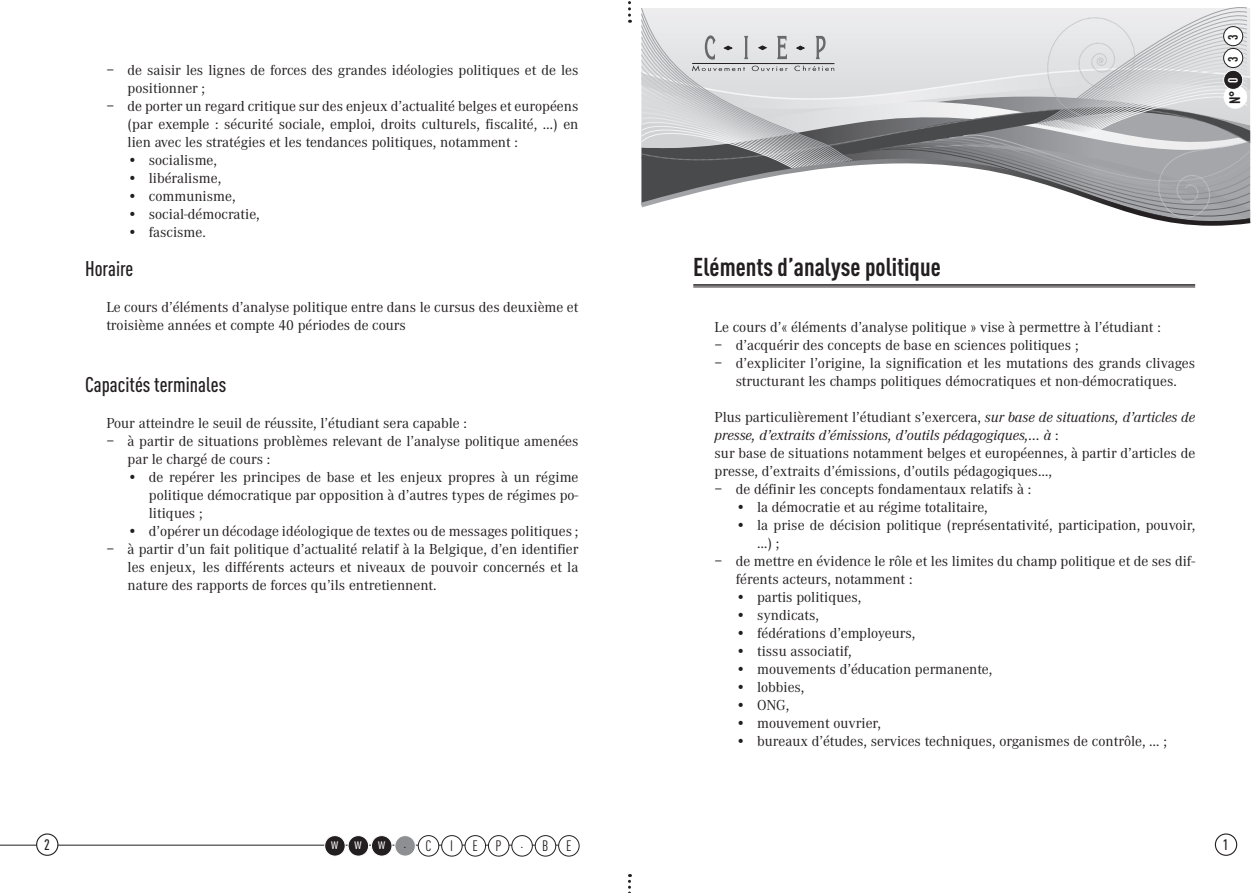
<style>
.page{position:relative;width:1259px;height:893px;background:#fff}
.page>*{position:absolute;margin:0;border:0;box-sizing:border-box;transform-origin:0 0}
.gd_titre_1{font:700 25.5px "DIN Cond";color:#231f20}
.soustitre{font:500 21px "DIN Cond";color:#231f20}
.txt_retrait{font:15px/18px "Corporate A";color:#231f20}
.txt_retrait_puce{font:15px/18px "Corporate A";color:#231f20}
.txt{font:15px/18px "Corporate A";color:#231f20}
.txt-2{font:italic 15px/18px "Corporate A";color:#231f20}
.t1{font:15px "DIN Cond";color:#231f20}
.t2{font:15px "DIN Cond";color:#fff}
.t3{font:500 15px "DIN Cond";color:#231f20}
.t4{font:700 15px "DIN Cond";color:#231f20}
.t5{font:700 13.5px "DIN Cond";color:#231f20}
.t6{font:700 13.5px "DIN Cond";color:#fff}
.s1{font-style:normal}
</style>
<div class="page">
<hr style="left:0;top:845px;width:569px;height:1px;background:#231f20">
<div style="left:325px;top:836px;width:20px;height:20px;background:#231f20;border-radius:50%"></div>
<div style="left:324px;top:835px;width:21px;height:21px;border:1px solid #fff;border-radius:50%"></div>
<div style="left:348px;top:836px;width:20px;height:20px;background:#231f20;border-radius:50%"></div>
<div style="left:348px;top:835px;width:21px;height:21px;border:1px solid #fff;border-radius:50%"></div>
<div style="left:371px;top:836px;width:21px;height:20px;background:#231f20;border-radius:50%"></div>
<div style="left:371px;top:835px;width:21px;height:21px;border:1px solid #fff;border-radius:50%"></div>
<div style="left:395px;top:836px;width:20px;height:20px;background:#8d8f92;border-radius:50%"></div>
<div style="left:394px;top:835px;width:22px;height:21px;border:1px solid #fff;border-radius:50%"></div>
<div style="left:418px;top:836px;width:21px;height:20px;background:#fff;border-radius:50%"></div>
<div style="left:418px;top:835px;width:21px;height:21px;border:1px solid #231f20;border-radius:50%"></div>
<div style="left:442px;top:836px;width:20px;height:20px;background:#fff;border-radius:50%"></div>
<div style="left:441px;top:835px;width:21px;height:21px;border:1px solid #231f20;border-radius:50%"></div>
<div style="left:465px;top:836px;width:20px;height:20px;background:#fff;border-radius:50%"></div>
<div style="left:465px;top:835px;width:21px;height:21px;border:1px solid #231f20;border-radius:50%"></div>
<div style="left:488px;top:836px;width:21px;height:20px;background:#fff;border-radius:50%"></div>
<div style="left:488px;top:835px;width:21px;height:21px;border:1px solid #231f20;border-radius:50%"></div>
<div style="left:512px;top:836px;width:20px;height:20px;background:#fff;border-radius:50%"></div>
<div style="left:511px;top:835px;width:22px;height:21px;border:1px solid #231f20;border-radius:50%"></div>
<div style="left:535px;top:836px;width:21px;height:20px;background:#fff;border-radius:50%"></div>
<div style="left:535px;top:835px;width:21px;height:21px;border:1px solid #231f20;border-radius:50%"></div>
<div style="left:558px;top:836px;width:21px;height:20px;background:#fff;border-radius:50%"></div>
<div style="left:558px;top:835px;width:21px;height:21px;border:1px solid #231f20;border-radius:50%"></div>
<svg style="left:628px;top:1px;width:3px;height:22px"></svg>
<svg style="left:628px;top:874px;width:3px;height:19px"></svg>
<div style="left:37px;top:834px;width:21px;height:21px;background:#fff;border-radius:50%"></div>
<div style="left:36px;top:833px;width:22px;height:23px;border:1px solid #231f20;border-radius:50%"></div>
<div style="left:1214px;top:833px;width:23px;height:23px;border:1px solid #231f20;border-radius:50%"></div>
<svg style="left:641px;top:7px;width:609px;height:219px"></svg>
<hr style="left:693px;top:284px;width:502px;height:2px;background:#231f20">
<hr style="left:693px;top:287px;width:502px;height:1px;background:#231f20">
<p class="t5" style="left:1224px;top:40px;width:7px;rotate:-90deg">3</p>
<p class="txt_retrait" style="left:128px;top:61px;width:452px;text-indent:-21px">– de saisir les lignes de forces des grandes idéologies politiques et de les positionner ;</p>
<p class="txt_retrait" style="left:128px;top:97px;width:452px;text-align:justify;text-indent:-21px">– de porter un regard critique sur des enjeux d’actualité belges et européens (par exemple : sécurité sociale, emploi, droits culturels, fiscalité, …) en lien avec les stratégies et les tendances politiques, notamment :</p>
<p class="txt_retrait_puce" style="left:128px;top:151px;width:91px">• socialisme,</p>
<p class="txt_retrait_puce" style="left:128px;top:169px;width:95px">• libéralisme,</p>
<p class="txt_retrait_puce" style="left:128px;top:187px;width:109px">• communisme,</p>
<p class="txt_retrait_puce" style="left:128px;top:205px;width:134px">• social-démocratie,</p>
<p class="txt_retrait_puce" style="left:128px;top:223px;width:80px">• fascisme.</p>
<p class="soustitre" style="left:85px;top:256px;width:50px">Horaire</p>
<p class="txt" style="left:106px;top:299px;width:473px">Le cours d’éléments d’analyse politique entre dans le cursus des deuxième et troisième années et compte 40 périodes de cours</p>
<p class="soustitre" style="left:85px;top:372px;width:143px">Capacités terminales</p>
<p class="txt" style="left:106px;top:414px;width:362px">Pour atteindre le seuil de réussite, l’étudiant sera capable :</p>
<p class="txt_retrait" style="left:128px;top:432px;width:452px;text-indent:-21px">– à partir de situations problèmes relevant de l’analyse politique amenées par le chargé de cours :</p>
<p class="txt_retrait_puce" style="left:149px;top:468px;width:431px;text-align:justify;text-indent:-21px">• de repérer les principes de base et les enjeux propres à un régime politique démocratique par opposition à d’autres types de régimes po&shy;litiques ;</p>
<p class="txt_retrait_puce" style="left:128px;top:522px;width:452px">• d’opérer un décodage idéologique de textes ou de messages politiques ;</p>
<p class="txt_retrait" style="left:128px;top:540px;width:452px;text-align:justify;text-indent:-21px">– à partir d’un fait politique d’actualité relatif à la Belgique, d’en identifier les enjeux, les différents acteurs et niveaux de pouvoir concernés et la nature des rapports de forces qu’ils entretiennent.</p>
<p class="t5" style="left:1224px;top:62px;width:7px;rotate:-90deg">3</p>
<p class="t6" style="left:1224px;top:83px;width:7px;rotate:-90deg">0</p>
<p class="t4" style="left:1225px;top:104px;width:15px;rotate:-90deg">N°</p>
<p class="gd_titre_1" style="left:693px;top:251px;width:249px">Eléments d’analyse politique</p>
<p class="txt" style="left:714px;top:318px;width:448px">Le cours d’« éléments d’analyse politique » vise à permettre à l’étudiant :</p>
<p class="txt_retrait" style="left:714px;top:336px;width:365px">– d’acquérir des concepts de base en sciences politiques ;</p>
<p class="txt_retrait" style="left:714px;top:354px;width:482px;text-align:center">– d’expliciter l’origine, la signification et les mutations des grands clivages structurant les champs politiques démocratiques et non-démocratiques.</p>
<p class="txt-2" style="left:714px;top:408px;width:482px"><span class="s1">Plus particulièrement l’étudiant s’exercera,</span> sur base de situations, d’articles de presse, d’extraits d’émissions, d’outils pédagogiques,… à <span class="s1">:</span></p>
<p class="txt" style="left:714px;top:444px;width:482px">sur base de situations notamment belges et européennes, à partir d’articles de presse, d’extraits d’émissions, d’outils pédagogiques…,</p>
<p class="txt_retrait" style="left:714px;top:480px;width:318px">– de définir les concepts fondamentaux relatifs à :</p>
<p class="txt_retrait_puce" style="left:736px;top:498px;width:253px">• la démocratie et au régime totalitaire,</p>
<p class="txt_retrait_puce" style="left:757px;top:516px;width:439px;text-indent:-21px">• la prise de décision politique (représentativité, participation, pouvoir, …) ;</p>
<p class="txt_retrait" style="left:736px;top:552px;width:461px;text-indent:-21px">– de mettre en évidence le rôle et les limites du champ politique et de ses dif&shy;férents acteurs, notamment :</p>
<p class="txt_retrait_puce" style="left:736px;top:588px;width:127px">• partis politiques,</p>
<p class="txt_retrait_puce" style="left:736px;top:606px;width:85px">• syndicats,</p>
<p class="txt_retrait_puce" style="left:736px;top:624px;width:181px">• fédérations d’employeurs,</p>
<p class="txt_retrait_puce" style="left:736px;top:642px;width:117px">• tissu associatif,</p>
<p class="txt_retrait_puce" style="left:736px;top:660px;width:258px">• mouvements d’éducation permanente,</p>
<p class="txt_retrait_puce" style="left:736px;top:678px;width:70px">• lobbies,</p>
<p class="txt_retrait_puce" style="left:736px;top:696px;width:55px">• ONG,</p>
<p class="txt_retrait_puce" style="left:736px;top:714px;width:147px">• mouvement ouvrier,</p>
<p class="txt_retrait_puce" style="left:736px;top:732px;width:432px">• bureaux d’études, services techniques, organismes de contrôle, … ;</p>
<p class="t3" style="left:44px;top:835px;width:7px">2</p>
<p class="t1" style="left:425px;top:837px;width:7px">C</p>
<p class="t1" style="left:450px;top:837px;width:4px">I</p>
<p class="t1" style="left:472px;top:837px;width:7px">E</p>
<p class="t1" style="left:495px;top:837px;width:8px">P</p>
<p class="t1" style="left:520px;top:834px;width:4px">.</p>
<p class="t1" style="left:542px;top:837px;width:8px">B</p>
<p class="t1" style="left:566px;top:837px;width:7px">E</p>
<p class="t3" style="left:1222px;top:835px;width:7px">1</p>
<p class="t2" style="left:331px;top:835px;width:9px">w</p>
<p class="t2" style="left:355px;top:835px;width:9px">w</p>
<p class="t2" style="left:378px;top:835px;width:9px">w</p>
<p class="t1" style="left:403px;top:834px;width:4px">.</p>
</div>
